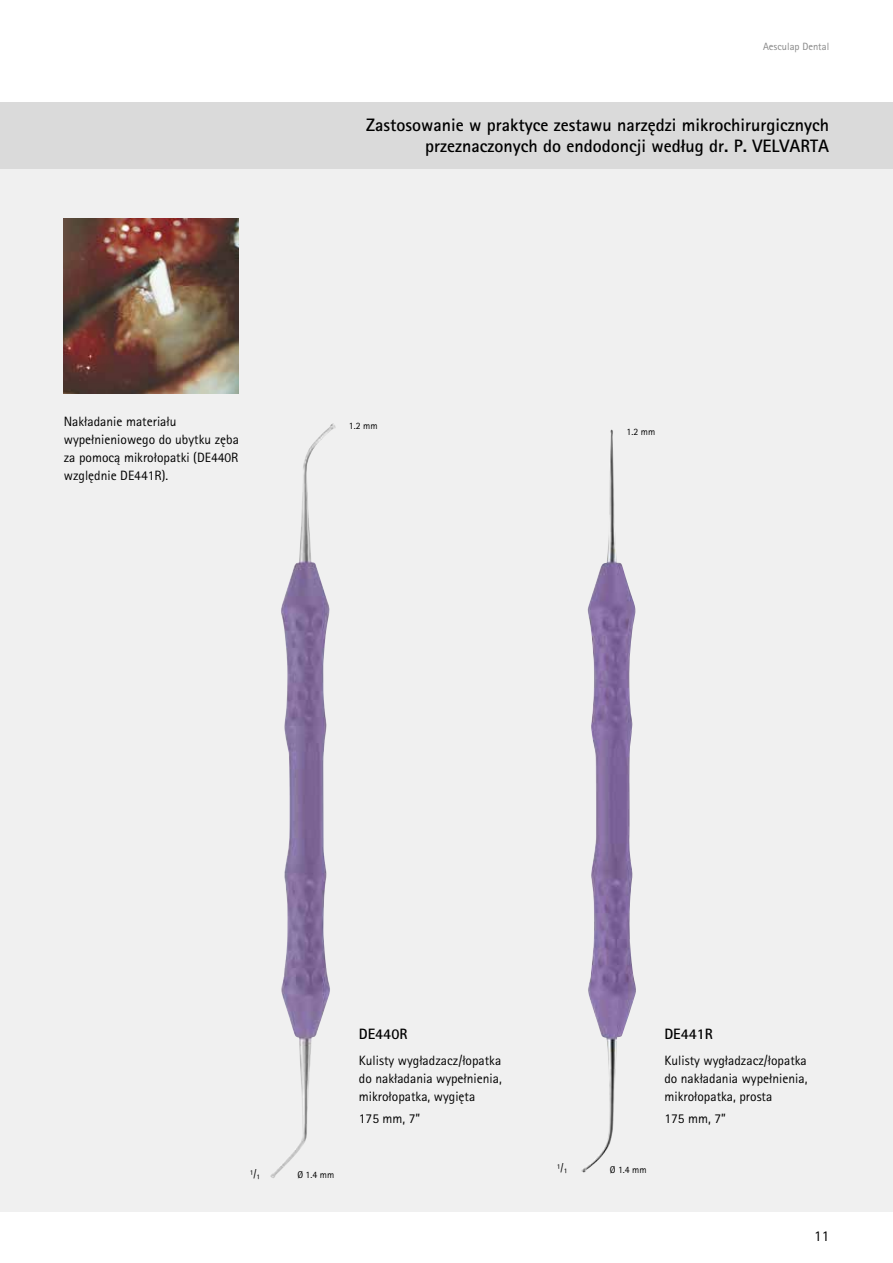
<style>
.page{position:relative;width:893px;height:1263px;background:#fff}
.page>*{position:absolute;margin:0;border:0;box-sizing:border-box;transform-origin:0 0}
.t1{font:700 18px/21.6px "Rotis Sans Serif Pro";color:#000;text-align:right}
.t2{font:700 15px "Rotis Sans Serif Pro";color:#000}
.t3{font:15px "Rotis Sans Serif Pro";color:#000}
.t4{font:13.5px/18px "Rotis Sans Serif Pro";color:#000;text-align:justify}
.t5{font:10.5px "Rotis Sans Serif Pro";color:#878787}
.t6{font:10.5px "Rotis Sans Serif Pro";color:#000}
.t7{font:9.75px "Rotis Sans Serif Pro";color:#000}
</style>
<div class="page">
<div style="left:0;top:168px;width:893px;height:1044px;background:#f0f0f0"></div>
<div style="left:0;top:102px;width:893px;height:66px;background:#dadada"></div>
<img style="left:64px;top:219px;width:174px;height:174px">
<img style="left:581px;top:430px;width:55px;height:743px">
<img style="left:270px;top:424px;width:66px;height:754px">
<p class="t4" style="left:64px;top:413px;width:177px;text-align:left">Nakładanie materiału wypełnieniowego do ubytku zęba za pomocą mikrołopatki (DE440R względnie DE441R).</p>
<p class="t5" style="left:763px;top:40px;width:68px">Aesculap Dental</p>
<h1 class="t1" style="left:366px;top:114px;width:464px">Zastosowanie w praktyce zestawu narzędzi mikrochirurgicznych przeznaczonych do endodoncji według dr. P. VELVARTA</h1>
<p class="t7" style="left:349px;top:420px;width:30px">1.2 mm</p>
<p class="t7" style="left:626px;top:426px;width:30px">1.2 mm</p>
<p class="t6" style="left:250px;top:1167px;width:12px">¹/₁</p>
<p class="t7" style="left:297px;top:1169px;width:39px">Ø 1.4 mm</p>
<p class="t2" style="left:359px;top:1024px;width:50px">DE440R</p>
<p class="t4" style="left:359px;top:1052px;width:144px">Kulisty wygładzacz/łopatka do nakładania wypełnienia, mikrołopatka, wygięta</p>
<p class="t4" style="left:359px;top:1110px;width:63px">175 mm, 7”</p>
<p class="t6" style="left:557px;top:1161px;width:12px">¹/₁</p>
<p class="t7" style="left:610px;top:1163px;width:39px">Ø 1.4 mm</p>
<p class="t2" style="left:664px;top:1024px;width:50px">DE441R</p>
<p class="t4" style="left:664px;top:1052px;width:144px">Kulisty wygładzacz/łopatka do nakładania wypełnienia, mikrołopatka, prosta</p>
<p class="t4" style="left:664px;top:1110px;width:63px">175 mm, 7”</p>
<p class="t3" style="left:814px;top:1227px;width:16px">11</p>
</div>
